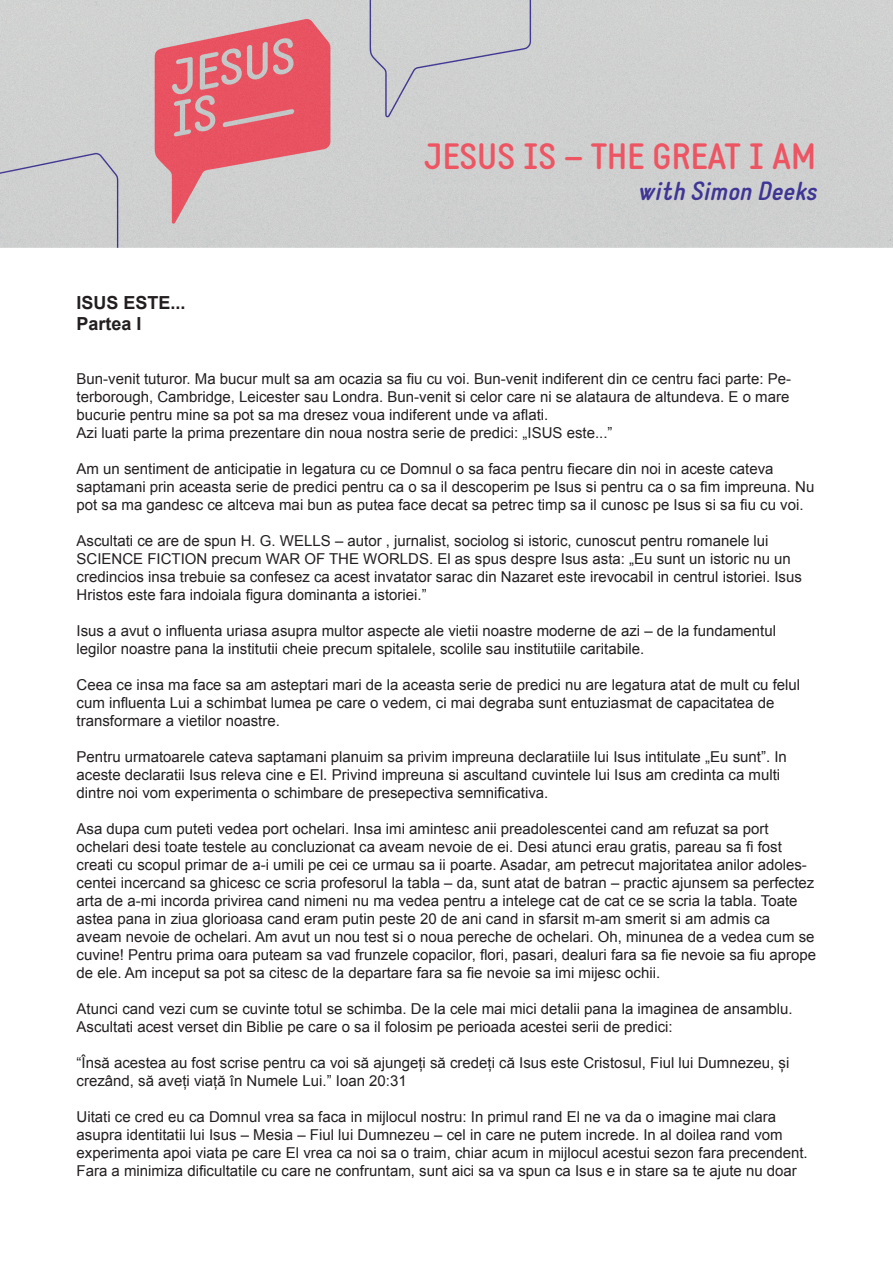
<style>
.page{position:relative;width:893px;height:1263px;background:#fff}
.page>*{position:absolute;margin:0;border:0;box-sizing:border-box;transform-origin:0 0}
.t1{font:700 36px "Static";color:#ed5563}
.t2{font:italic 700 25.95px "Static";color:#3e3595}
.t3{font:700 18px/21.6px "Arial";color:#231f20}
.t4{font:15px/18px "Arial";color:#231f20}
</style>
<div class="page">
<img style="left:0;top:0;width:893px;height:248px">
<p class="t3" style="left:77px;top:292px;width:111px">ISUS ESTE...<br>Partea I</p>
<h1 class="t1" style="left:425px;top:135px;width:393px">JESUS IS – THE GREAT I AM</h1>
<h2 class="t2" style="left:638px;top:176px;width:180px">with Simon Deeks</h2>
<p class="t4" style="left:77px;top:370px;width:716px">Bun-venit tuturor. Ma bucur mult sa am ocazia sa fiu cu voi. Bun-venit indiferent din ce centru faci parte: Pe&shy;terborough, Cambridge, Leicester sau Londra. Bun-venit si celor care ni se alataura de altundeva. E o mare bucurie pentru mine sa pot sa ma dresez voua indiferent unde va aflati.<br>Azi luati parte la prima prezentare din noua nostra serie de predici: „ISUS este...”</p>
<p class="t4" style="left:77px;top:460px;width:739px">Am un sentiment de anticipatie in legatura cu ce Domnul o sa faca pentru fiecare din noi in aceste cateva saptamani prin aceasta serie de predici pentru ca o sa il descoperim pe Isus si pentru ca o sa fim impreuna. Nu pot sa ma gandesc ce altceva mai bun as putea face decat sa petrec timp sa il cunosc pe Isus si sa fiu cu voi.</p>
<p class="t4" style="left:77px;top:532px;width:727px">Ascultati ce are de spun H. G. WELLS – autor , jurnalist, sociolog si istoric, cunoscut pentru romanele lui SCIENCE FICTION precum WAR OF THE WORLDS. El as spus despre Isus asta: „Eu sunt un istoric nu un credincios insa trebuie sa confesez ca acest invatator sarac din Nazaret este irevocabil in centrul istoriei. Isus Hristos este fara indoiala figura dominanta a istoriei.”</p>
<p class="t4" style="left:77px;top:622px;width:701px">Isus a avut o influenta uriasa asupra multor aspecte ale vietii noastre moderne de azi – de la fundamentul legilor noastre pana la institutii cheie precum spitalele, scolile sau institutiile caritabile.</p>
<p class="t4" style="left:77px;top:676px;width:725px">Ceea ce insa ma face sa am asteptari mari de la aceasta serie de predici nu are legatura atat de mult cu felul cum influenta Lui a schimbat lumea pe care o vedem, ci mai degraba sunt entuziasmat de capacitatea de transformare a vietilor noastre.</p>
<p class="t4" style="left:77px;top:748px;width:712px">Pentru urmatoarele cateva saptamani planuim sa privim impreuna declaratiile lui Isus intitulate „Eu sunt”. In aceste declaratii Isus releva cine e El. Privind impreuna si ascultand cuvintele lui Isus am credinta ca multi dintre noi vom experimenta o schimbare de presepectiva semnificativa.</p>
<p class="t4" style="left:77px;top:820px;width:741px">Asa dupa cum puteti vedea port ochelari. Insa imi amintesc anii preadolescentei cand am refuzat sa port ochelari desi toate testele au concluzionat ca aveam nevoie de ei. Desi atunci erau gratis, pareau sa fi fost creati cu scopul primar de a-i umili pe cei ce urmau sa ii poarte. Asadar, am petrecut majoritatea anilor adoles&shy;centei incercand sa ghicesc ce scria profesorul la tabla – da, sunt atat de batran – practic ajunsem sa perfectez arta de a-mi incorda privirea cand nimeni nu ma vedea pentru a intelege cat de cat ce se scria la tabla. Toate astea pana in ziua glorioasa cand eram putin peste 20 de ani cand in sfarsit m-am smerit si am admis ca aveam nevoie de ochelari. Am avut un nou test si o noua pereche de ochelari. Oh, minunea de a vedea cum se cuvine! Pentru prima oara puteam sa vad frunzele copacilor, flori, pasari, dealuri fara sa fie nevoie sa fiu aprope de ele. Am inceput sa pot sa citesc de la departare fara sa fie nevoie sa imi mijesc ochii.</p>
<p class="t4" style="left:77px;top:1000px;width:718px">Atunci cand vezi cum se cuvinte totul se schimba. De la cele mai mici detalii pana la imaginea de ansamblu.<br>Ascultati acest verset din Biblie pe care o sa il folosim pe perioada acestei serii de predici:</p>
<p class="t4" style="left:77px;top:1054px;width:714px">“Însă acestea au fost scrise pentru ca voi să ajungeți să credeți că Isus este Cristosul, Fiul lui Dumnezeu, și crezând, să aveți viață în Numele Lui.” Ioan 20:31</p>
<p class="t4" style="left:77px;top:1108px;width:733px">Uitati ce cred eu ca Domnul vrea sa faca in mijlocul nostru: In primul rand El ne va da o imagine mai clara asupra identitatii lui Isus – Mesia – Fiul lui Dumnezeu – cel in care ne putem increde. In al doilea rand vom experimenta apoi viata pe care El vrea ca noi sa o traim, chiar acum in mijlocul acestui sezon fara precendent.<br>Fara a minimiza dificultatile cu care ne confruntam, sunt aici sa va spun ca Isus e in stare sa te ajute nu doar</p>
</div>
